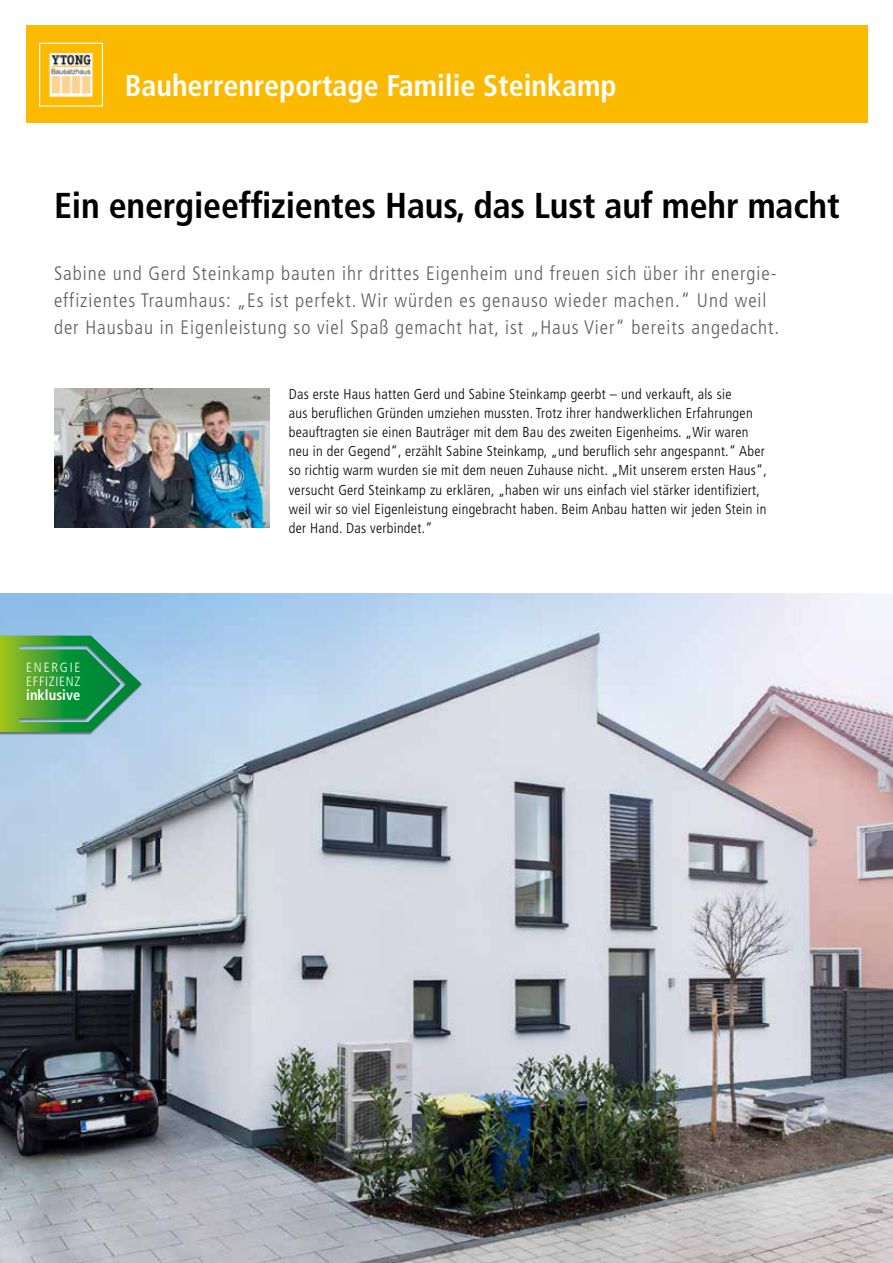
<style>
.page{position:relative;width:893px;height:1263px;background:#fff}
.page>*{position:absolute;margin:0;border:0;box-sizing:border-box;transform-origin:0 0}
.t1{font:700 condensed 36px "Frutiger";letter-spacing:-.005em;color:#000}
.t2{font:700 condensed 30px "Frutiger";color:#fff}
.t3{font:300 condensed 19.5px/27px "Frutiger";letter-spacing:.05em;color:#5f5e5e}
.t4{font:700 condensed 14.55px "Frutiger";letter-spacing:.005em;color:#fff}
.t5{font:300 condensed 14.4px/19.2px "Frutiger";letter-spacing:.02em;color:#000}
.t6{font:300 condensed 13.35px/14px "Frutiger";letter-spacing:.055em;color:#fff}
</style>
<div class="page">
<div style="left:26px;top:26px;width:841px;height:97px;background:#fbba00"></div>
<img style="left:48px;top:52px;width:46px;height:46px">
<div style="left:39px;top:43px;width:64px;height:64px;border:1px solid #fff"></div>
<img style="left:0;top:593px;width:893px;height:670px">
<img style="left:54px;top:388px;width:215px;height:139px">
<div style="left:0;top:635px;width:142px;height:100px;background:#000;opacity:.45"></div>
<svg style="left:0;top:636px;width:142px;height:96px;background:#4fa65a"></svg>
<h2 class="t2" style="left:125px;top:67px;width:493px">Bauherrenreportage Familie Steinkamp</h2>
<h1 class="t1" style="left:54px;top:184px;width:787px">Ein energieeffizientes Haus, das Lust auf mehr macht</h1>
<p class="t3" style="left:54px;top:260px;width:727px">Sabine und Gerd Steinkamp bauten ihr drittes Eigenheim und freuen sich über ihr energie&shy;effizientes Traumhaus: „Es ist perfekt. Wir würden es genauso wieder machen.“ Und weil der Hausbau in Eigenleistung so viel Spaß gemacht hat, ist „Haus Vier“ bereits angedacht.</p>
<p class="t6" style="left:26px;top:661px;width:56px">ENERGIE<br>EFFIZIENZ</p>
<p class="t4" style="left:26px;top:686px;width:56px">inklusive</p>
<p class="t5" style="left:289px;top:384px;width:480px">Das erste Haus hatten Gerd und Sabine Steinkamp geerbt – und verkauft, als sie<br>aus beruflichen Gründen umziehen mussten. Trotz ihrer handwerklichen Erfahrungen beauftragten sie einen Bauträger mit dem Bau des zweiten Eigenheims. „Wir waren neu in der Gegend“, erzählt Sabine Steinkamp, „und beruflich sehr angespannt.“ Aber so richtig warm wurden sie mit dem neuen Zuhause nicht. „Mit unserem ersten Haus“, versucht Gerd Steinkamp zu erklären, „haben wir uns einfach viel stärker identifiziert, weil wir so viel Eigenleistung eingebracht haben. Beim Anbau hatten wir jeden Stein in der Hand. Das verbindet.“</p>
</div>
